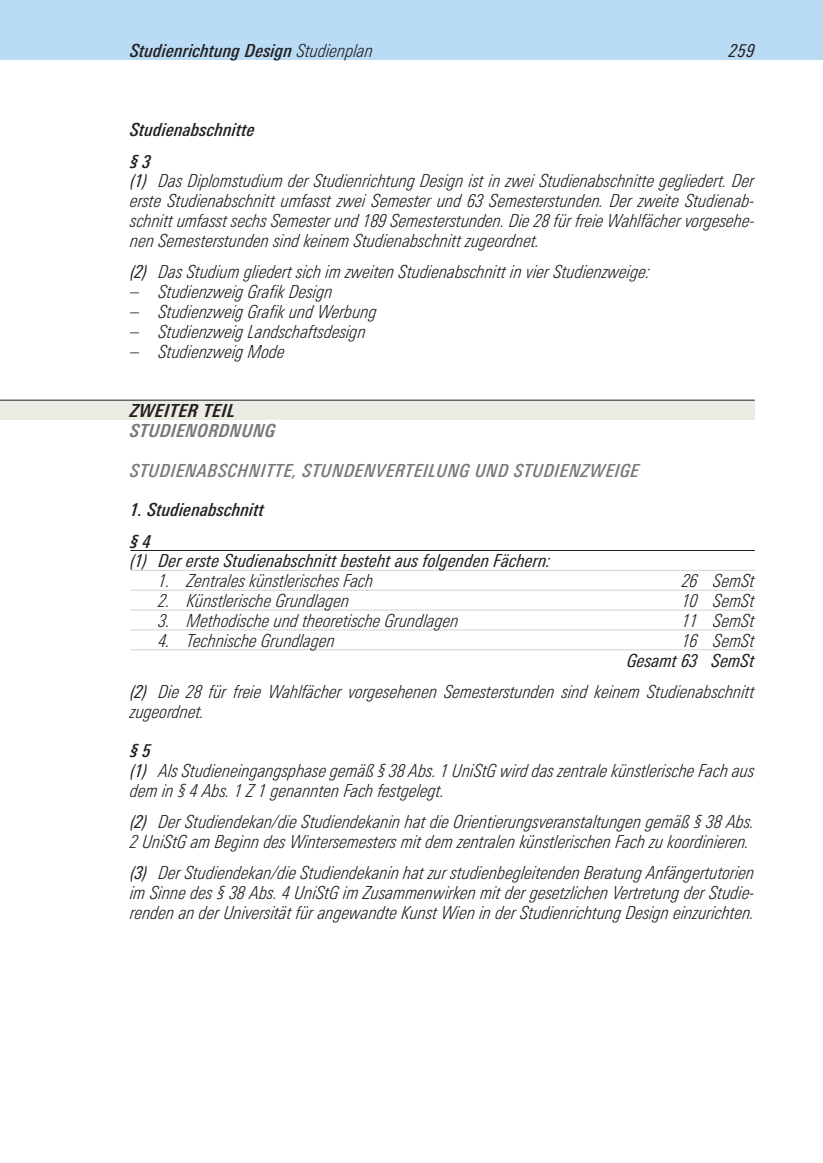
<style>
.page{position:relative;width:823px;height:1163px;background:#fff}
.page>*{position:absolute;margin:0;border:0;box-sizing:border-box;transform-origin:0 0}
.t1{font:italic 300 condensed 18px/19.8px "Linotype Univers";color:#231f20;text-align:justify}
.t2{font:italic 500 condensed 18px/31.2px "Linotype Univers";color:#231f20}
.t3{font:italic condensed 18px "Linotype Univers";color:#231f20}
.t4{font:italic 500 condensed 18px "Linotype Univers";letter-spacing:.025em;color:#76787b}
.t5{font:italic 700 condensed 18px "Linotype Univers";letter-spacing:.025em;color:#76787b}
.t6{font:italic 700 condensed 18px "Linotype Univers";letter-spacing:.025em;color:#231f20}
.s1{font-weight:300}
.s2{font-weight:400}
.s3{font-weight:500}
</style>
<div class="page">
<hr style="left:130px;top:570px;width:624px;height:1px;background:#d1d2d4">
<hr style="left:130px;top:589px;width:624px;height:1px;background:#d1d2d4">
<hr style="left:130px;top:609px;width:624px;height:1px;background:#d1d2d4">
<hr style="left:130px;top:629px;width:624px;height:1px;background:#d1d2d4">
<hr style="left:130px;top:649px;width:624px;height:1px;background:#d1d2d4">
<hr style="left:130px;top:550px;width:624px;height:1px;background:#231f20">
<div style="left:0;top:400px;width:754px;height:20px;background:#ecece4"></div>
<div style="left:0;top:0;width:822px;height:60px;background:#b9dbf3"></div>
<hr style="left:0;top:400px;width:754px;height:1px;background:#231f20">
<p class="t2" style="left:130px;top:36px;width:244px">Studienrichtung Design <span class="s1">Studienplan</span></p>
<p class="t3" style="left:729px;top:43px;width:27px">259</p>
<p class="t2" style="left:130px;top:116px;width:126px">Studienabschnitte § 3</p>
<p class="t1" style="left:130px;top:172px;width:625px"><span class="s2">(1)</span> Das Diplomstudium der Studienrichtung Design ist in zwei Studienabschnitte gegliedert. Der erste Studienabschnitt umfasst zwei Semester und 63 Semesterstunden. Der zweite Studienab&shy;schnitt umfasst sechs Semester und 189 Semesterstunden. Die 28 für freie Wahlfächer vorgesehe&shy;nen Semesterstunden sind keinem Studienabschnitt zugeordnet.</p>
<p class="t1" style="left:130px;top:263px;width:521px"><span class="s2">(2)</span> Das Studium gliedert sich im zweiten Studienabschnitt in vier Studienzweige:</p>
<p class="t1" style="left:130px;top:283px;width:204px">– Studienzweig Grafik Design</p>
<p class="t1" style="left:130px;top:303px;width:248px">– Studienzweig Grafik und Werbung</p>
<p class="t1" style="left:130px;top:322px;width:237px">– Studienzweig Landschaftsdesign</p>
<p class="t1" style="left:130px;top:342px;width:156px">– Studienzweig Mode</p>
<p class="t6" style="left:130px;top:403px;width:106px">ZWEITER TEIL</p>
<p class="t5" style="left:130px;top:423px;width:146px">STUDIENORDNUNG</p>
<p class="t4" style="left:130px;top:463px;width:510px">STUDIENABSCHNITTE, STUNDENVERTEILUNG UND STUDIENZWEIGE</p>
<p class="t2" style="left:130px;top:495px;width:135px">1. Studienabschnitt § 4</p>
<p class="t3" style="left:130px;top:554px;width:421px">(1) Der erste Studienabschnitt besteht aus folgenden Fächern:</p>
<p class="t1" style="left:159px;top:572px;width:216px">1. Zentrales künstlerisches Fach</p>
<p class="t1" style="left:682px;top:572px;width:74px">26 SemSt</p>
<p class="t1" style="left:159px;top:592px;width:192px">2. Künstlerische Grundlagen</p>
<p class="t1" style="left:682px;top:592px;width:74px">10 SemSt</p>
<p class="t1" style="left:159px;top:612px;width:301px">3. Methodische und theoretische Grundlagen</p>
<p class="t1" style="left:682px;top:612px;width:74px">11 SemSt</p>
<p class="t1" style="left:159px;top:631px;width:178px">4. Technische Grundlagen</p>
<p class="t1" style="left:682px;top:631px;width:74px">16 SemSt</p>
<p class="t1" style="left:130px;top:645px;width:625px;line-height:31.2px;text-align:right"><span class="s2">Gesamt 63 SemSt<br>(2)</span> Die 28 für freie Wahlfächer vorgesehenen Semesterstunden sind keinem Studienabschnitt</p>
<p class="t1" style="left:130px;top:702px;width:76px">zugeordnet.</p>
<p class="t1" style="left:130px;top:742px;width:625px;text-align:left"><span class="s3">§ 5<br></span><span class="s2">(1)</span> Als Studieneingangsphase gemäß § 38 Abs. 1 UniStG wird das zentrale künstlerische Fach aus dem in § 4 Abs. 1 Z 1 genannten Fach festgelegt.</p>
<p class="t1" style="left:130px;top:813px;width:625px"><span class="s2">(2)</span> Der Studiendekan/die Studiendekanin hat die Orientierungsveranstaltungen gemäß § 38 Abs.<br>2 UniStG am Beginn des Wintersemesters mit dem zentralen künstlerischen Fach zu koordinieren.</p>
<p class="t1" style="left:130px;top:864px;width:625px"><span class="s2">(3)</span> Der Studiendekan/die Studiendekanin hat zur studienbegleitenden Beratung Anfängertutorien im Sinne des § 38 Abs. 4 UniStG im Zusammenwirken mit der gesetzlichen Vertretung der Studie&shy;renden an der Universität für angewandte Kunst Wien in der Studienrichtung Design einzurichten.</p>
</div>
